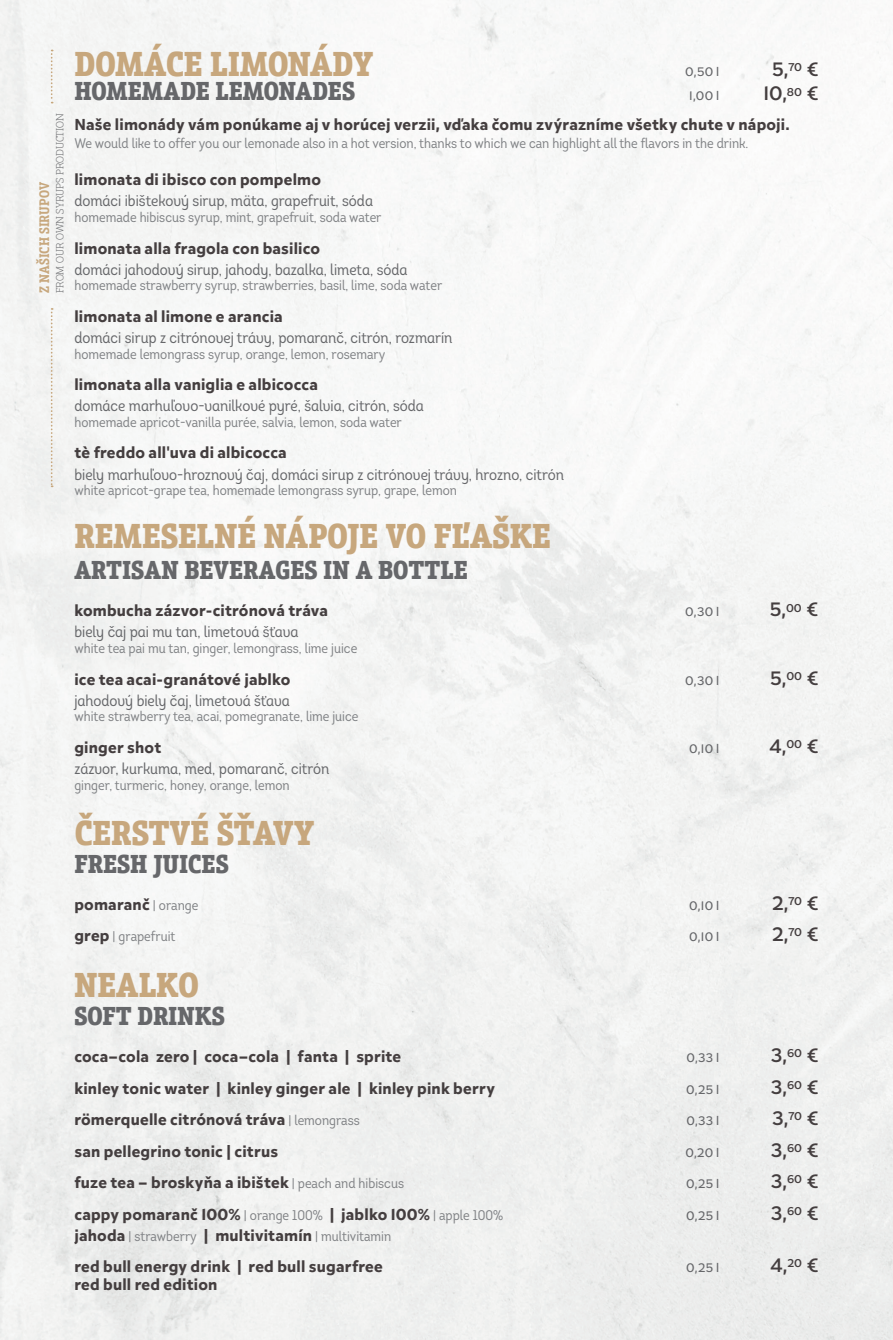
<style>
.page{position:relative;width:893px;height:1340px;background:#fff}
.page>*{position:absolute;margin:0;border:0;box-sizing:border-box;transform-origin:0 0}
.t1{font:900 35px "Schnebel Slab Pro Cond";color:#c7a77d}
.t2{font:900 26.25px "Schnebel Slab Pro Cond";color:#66676a}
.t3{font:600 19.25px "Inter";color:#443e3f}
.t4{font:800 15.75px "Inter";letter-spacing:.01em;color:#443e3f}
.t5{font:15.75px "Intro Cond Alt";color:#66676a}
.t6{font:14px "Intro Cond";color:#808285}
.t7{font:700 14px "Schnebel Slab Pro Cond";letter-spacing:.005em;color:#c7a77d}
.t8{font:500 12.25px "Inter";letter-spacing:.02em;color:#66676a}
.t9{font:100 10.5px "Schnebel Slab Pro";color:#66676a}
.s1{font-family:"Intro Cond";font-weight:400;font-size:14px;color:#808285}
.s2{font-family:"Inter";font-weight:800;font-size:15.75px;color:#443e3f}
</style>
<div class="page">
<svg style="left:51px;top:308px;width:2px;height:179px"></svg>
<svg style="left:51px;top:50px;width:2px;height:53px"></svg>
<p class="t9" style="left:52px;top:293px;width:181px;rotate:-90deg">FROM OUR OWN SYRUPS PRODUCTION</p>
<p class="t7" style="left:36px;top:293px;width:113px;rotate:-90deg">Z NAŠICH SIRUPOV</p>
<h1 class="t1" style="left:74px;top:42px;width:300px">DOMÁCE LIMONÁDY</h1>
<p class="t8" style="left:685px;top:64px;width:36px">0,50 l</p>
<p class="t3" style="left:772px;top:57px;width:48px">5,<sup>70</sup> €</p>
<h2 class="t2" style="left:74px;top:75px;width:282px">HOMEMADE LEMONADES</h2>
<p class="t8" style="left:689px;top:89px;width:32px">1,00 l</p>
<p class="t3" style="left:763px;top:82px;width:57px">10,<sup>80</sup> €</p>
<p class="t4" style="left:74px;top:115px;width:717px">Naše limonády vám ponúkame aj v horúcej verzii, vďaka čomu zvýrazníme všetky chute v nápoji.</p>
<p class="t6" style="left:74px;top:134px;width:675px">We would like to offer you our lemonade also in a hot version, thanks to which we can highlight all the flavors in the drink.</p>
<p class="t4" style="left:74px;top:170px;width:248px">limonata di ibisco con pompelmo</p>
<p class="t5" style="left:74px;top:191px;width:300px">domáci ibištekový sirup, mäta, grapefruit, sóda</p>
<p class="t6" style="left:74px;top:209px;width:309px">homemade hibiscus syrup, mint, grapefruit, soda water</p>
<p class="t4" style="left:74px;top:238px;width:247px">limonata alla fragola con basilico</p>
<p class="t5" style="left:74px;top:259px;width:335px">domáci jahodový sirup, jahody, bazalka, limeta, sóda</p>
<p class="t6" style="left:74px;top:277px;width:369px">homemade strawberry syrup, strawberries, basil, lime, soda water</p>
<p class="t4" style="left:74px;top:306px;width:210px">limonata al limone e arancia</p>
<p class="t5" style="left:74px;top:328px;width:379px">domáci sirup z citrónovej trávy, pomaranč, citrón, rozmarín</p>
<p class="t6" style="left:74px;top:345px;width:312px">homemade lemongrass syrup, orange, lemon, rosemary</p>
<p class="t4" style="left:74px;top:375px;width:245px">limonata alla vaniglia e albicocca</p>
<p class="t5" style="left:74px;top:396px;width:351px">domáce marhuľovo-vanilkové pyré, šalvia, citrón, sóda</p>
<p class="t6" style="left:74px;top:413px;width:329px">homemade apricot-vanilla purée, salvia, lemon, soda water</p>
<p class="t4" style="left:74px;top:443px;width:214px">tè freddo all'uva di albicocca</p>
<p class="t5" style="left:74px;top:464px;width:491px">biely marhuľovo-hroznový čaj, domáci sirup z citrónovej trávy, hrozno, citrón</p>
<p class="t6" style="left:74px;top:482px;width:384px">white apricot-grape tea, homemade lemongrass syrup, grape, lemon</p>
<h1 class="t1" style="left:74px;top:514px;width:478px">REMESELNÉ NÁPOJE VO FĽAŠKE</h1>
<h2 class="t2" style="left:74px;top:554px;width:395px">ARTISAN BEVERAGES IN A BOTTLE</h2>
<p class="t4" style="left:74px;top:601px;width:255px">kombucha zázvor-citrónová tráva</p>
<p class="t8" style="left:685px;top:604px;width:36px">0,30 l</p>
<p class="t3" style="left:770px;top:597px;width:50px">5,<sup>00</sup> €</p>
<p class="t5" style="left:74px;top:622px;width:226px">biely čaj pai mu tan, limetová šťava</p>
<p class="t6" style="left:74px;top:639px;width:284px">white tea pai mu tan, ginger, lemongrass, lime juice</p>
<p class="t4" style="left:74px;top:669px;width:217px">ice tea acai-granátové jablko</p>
<p class="t8" style="left:685px;top:672px;width:36px">0,30 l</p>
<p class="t3" style="left:770px;top:666px;width:50px">5,<sup>00</sup> €</p>
<p class="t5" style="left:74px;top:690px;width:217px">jahodový biely čaj, limetová šťava</p>
<p class="t6" style="left:74px;top:708px;width:286px">white strawberry tea, acai, pomegranate, lime juice</p>
<p class="t4" style="left:74px;top:737px;width:88px">ginger shot</p>
<p class="t8" style="left:689px;top:741px;width:32px">0,10 l</p>
<p class="t3" style="left:769px;top:734px;width:51px">4,<sup>00</sup> €</p>
<p class="t5" style="left:74px;top:758px;width:256px">zázvor, kurkuma, med, pomaranč, citrón</p>
<p class="t6" style="left:74px;top:776px;width:217px">ginger, turmeric, honey, orange, lemon</p>
<h1 class="t1" style="left:74px;top:811px;width:241px">ČERSTVÉ ŠŤAVY</h1>
<h2 class="t2" style="left:74px;top:847px;width:156px">FRESH JUICES</h2>
<p class="t4" style="left:74px;top:894px;width:125px">pomaranč <span class="s1">| orange</span></p>
<p class="t8" style="left:689px;top:897px;width:32px">0,10 l</p>
<p class="t3" style="left:772px;top:891px;width:48px">2,<sup>70</sup> €</p>
<p class="t6" style="left:74px;top:927px;width:103px"><span class="s2">grep</span> | grapefruit</p>
<p class="t8" style="left:689px;top:929px;width:32px">0,10 l</p>
<p class="t3" style="left:772px;top:922px;width:48px">2,<sup>70</sup> €</p>
<h1 class="t1" style="left:74px;top:963px;width:126px">NEALKO</h1>
<h2 class="t2" style="left:74px;top:999px;width:152px">SOFT DRINKS</h2>
<p class="t4" style="left:74px;top:1046px;width:328px">coca–cola zero | coca–cola | fanta | sprite</p>
<p class="t8" style="left:686px;top:1050px;width:34px">0,33 l</p>
<p class="t3" style="left:771px;top:1043px;width:49px">3,<sup>60</sup> €</p>
<p class="t4" style="left:74px;top:1078px;width:422px">kinley tonic water | kinley ginger ale | kinley pink berry</p>
<p class="t8" style="left:686px;top:1081px;width:35px">0,25 l</p>
<p class="t3" style="left:771px;top:1074px;width:49px">3,<sup>60</sup> €</p>
<p class="t4" style="left:74px;top:1109px;width:287px">römerquelle citrónová tráva <span class="s1">| lemongrass</span></p>
<p class="t8" style="left:686px;top:1113px;width:34px">0,33 l</p>
<p class="t3" style="left:772px;top:1106px;width:48px">3,<sup>70</sup> €</p>
<p class="t4" style="left:74px;top:1141px;width:205px">san pellegrino tonic | citrus</p>
<p class="t8" style="left:685px;top:1144px;width:35px">0,20 l</p>
<p class="t3" style="left:771px;top:1137px;width:49px">3,<sup>60</sup> €</p>
<p class="t4" style="left:74px;top:1172px;width:331px">fuze tea – broskyňa a ibištek <span class="s1">| peach and hibiscus</span></p>
<p class="t8" style="left:686px;top:1176px;width:35px">0,25 l</p>
<p class="t3" style="left:771px;top:1169px;width:49px">3,<sup>60</sup> €</p>
<p class="t4" style="left:74px;top:1204px;width:430px">cappy pomaranč 100% <span class="s1">| orange 100%</span> | jablko 100% <span class="s1">| apple 100%</span></p>
<p class="t8" style="left:686px;top:1207px;width:35px">0,25 l</p>
<p class="t3" style="left:771px;top:1200px;width:49px">3,<sup>60</sup> €</p>
<p class="t6" style="left:74px;top:1227px;width:318px"><span class="s2">jahoda</span> | strawberry <span class="s2">| multivitamín</span> | multivitamin</p>
<p class="t4" style="left:74px;top:1256px;width:310px">red bull energy drink | red bull sugarfree</p>
<p class="t8" style="left:686px;top:1260px;width:35px">0,25 l</p>
<p class="t3" style="left:770px;top:1253px;width:50px">4,<sup>20</sup> €</p>
<p class="t4" style="left:74px;top:1274px;width:144px">red bull red edition</p>
</div>
